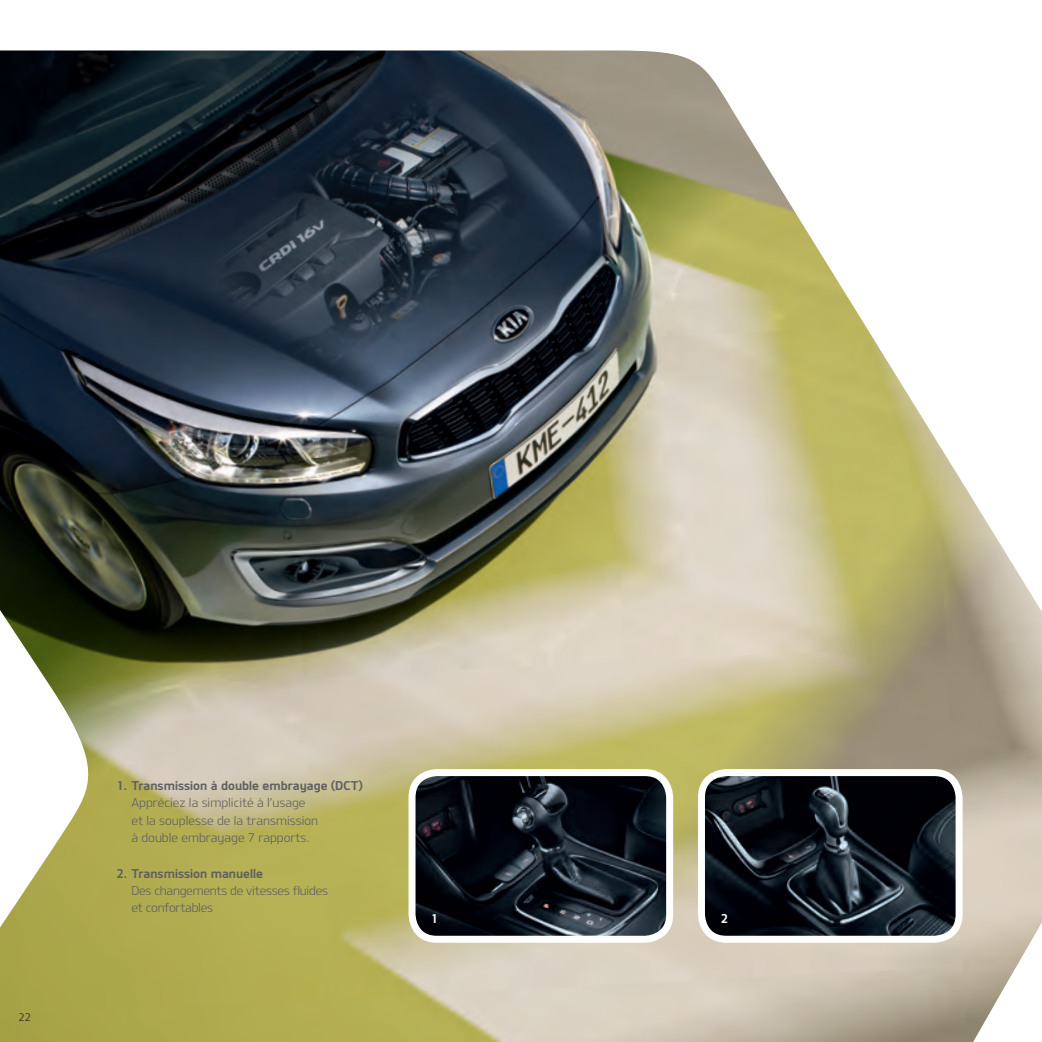
<style>
.page{position:relative;width:1042px;height:1042px;background:#fff}
.page>*{position:absolute;margin:0;border:0;box-sizing:border-box;transform-origin:0 0}
.t1{font:12.25px/17.5px "Design KOTFL";color:#5f5f62}
.t2{font:12.25px "Design KOTFB";color:#5f5f62}
.t3{font:12.25px/17.5px "Design KOTFL";letter-spacing:-.02em;color:#5f5f62}
.t4{font:12.25px "Design KOTFB";color:#fff}
.t5{font:10.5px "Design KOTFL";color:#231f20}
</style>
<div class="page">
<img style="left:0;top:50px;width:1042px;height:992px">
<img style="left:412px;top:772px;width:255px;height:167px">
<div style="left:408px;top:769px;width:265px;height:174px;border:7px solid #fff;border-radius:25px"></div>
<img style="left:701px;top:772px;width:258px;height:167px">
<div style="left:698px;top:769px;width:264px;height:174px;border:7px solid #fff;border-radius:25px"></div>
<p class="t5" style="left:19px;top:1010px;width:14px">22</p>
<p class="t2" style="left:117px;top:778px;width:248px">1. Transmission à double embrayage (DCT)</p>
<p class="t1" style="left:131px;top:793px;width:188px">Appréciez la simplicité à l’usage et la souplesse de la transmission à double embrayage 7 rapports.</p>
<p class="t2" style="left:117px;top:865px;width:148px">2. Transmission manuelle</p>
<p class="t3" style="left:131px;top:881px;width:198px">Des changements de vitesses fluides et confortables</p>
<p class="t4" style="left:431px;top:911px;width:9px">1</p>
<p class="t4" style="left:721px;top:911px;width:9px">2</p>
</div>
